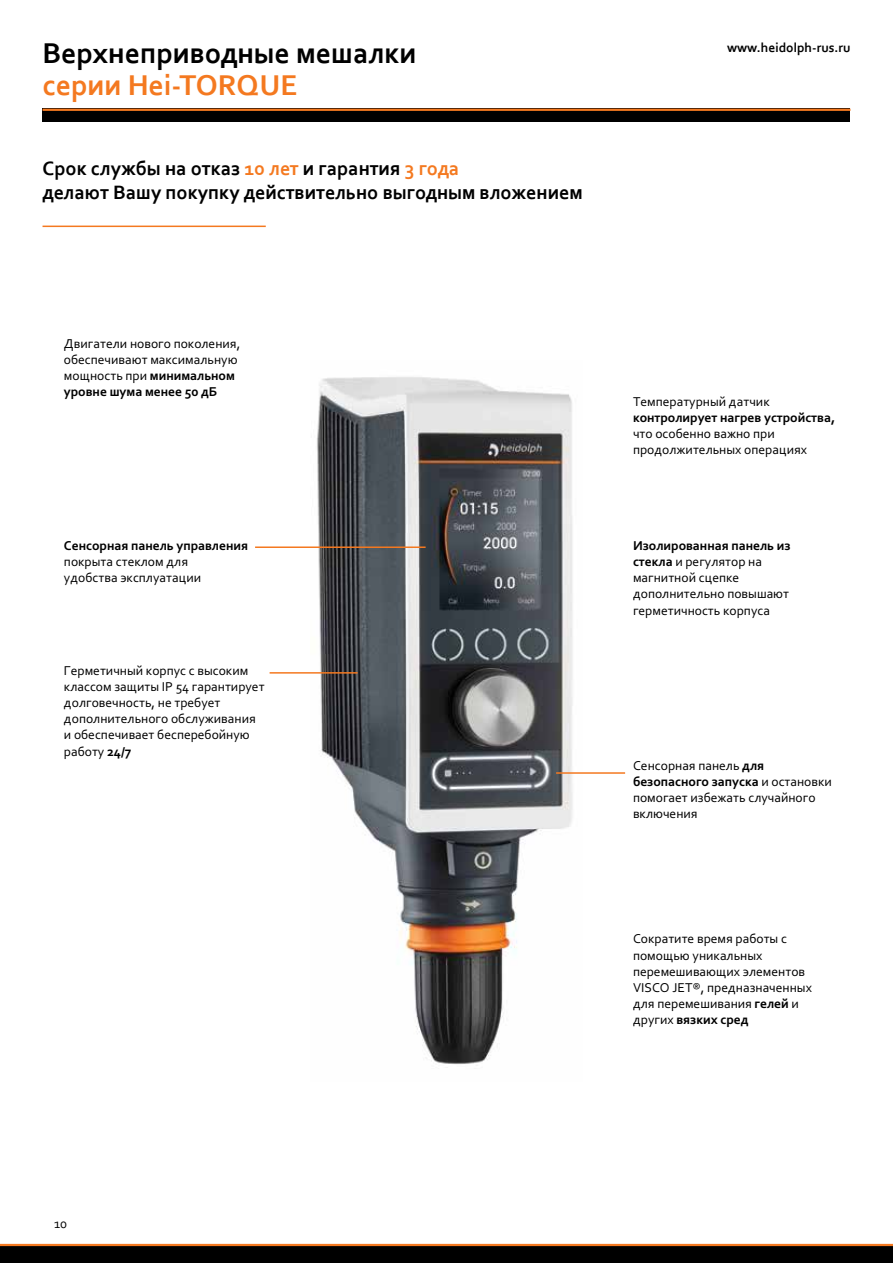
<style>
.page{position:relative;width:893px;height:1263px;background:#fff}
.page>*{position:absolute;margin:0;border:0;box-sizing:border-box;transform-origin:0 0}
.t1{font:700 30px "Corbel";color:#000}
.t2{font:700 30px "Corbel";color:#f47920}
.t3{font:700 20.25px/24.3px "Corbel";color:#000}
.t4{font:13.5px/16.2px "Corbel";color:#000}
.t5{font:700 13.5px "Corbel";color:#000}
.s1{color:#f47920}
.s2{font-weight:700}
</style>
<div class="page">
<div style="left:43px;top:109px;width:807px;height:13px;background:#000"></div>
<hr style="left:43px;top:109px;width:807px;height:2px;background:#f47920">
<div style="left:0;top:1244px;width:893px;height:19px;background:#000"></div>
<hr style="left:0;top:1244px;width:893px;height:2px;background:#f47920">
<hr style="left:43px;top:226px;width:223px;height:1px;background:#f47920">
<img style="left:317px;top:377px;width:256px;height:689px">
<hr style="left:255px;top:546px;width:171px;height:2px;background:#f47920">
<hr style="left:270px;top:672px;width:88px;height:2px;background:#f47920">
<hr style="left:556px;top:772px;width:69px;height:2px;background:#f47920">
<h1 class="t1" style="left:43px;top:35px;width:375px">Верхнеприводные мешалки</h1>
<h1 class="t2" style="left:43px;top:66px;width:256px">серии Hei-TORQUE</h1>
<h2 class="t3" style="left:43px;top:155px;width:542px">Срок службы на отказ <span class="s1">10 лет</span> и гарантия <span class="s1">3 года<br></span>делают Вашу покупку действительно выгодным вложением</h2>
<p class="t5" style="left:727px;top:39px;width:125px">www.heidolph-rus.ru</p>
<p class="t4" style="left:64px;top:335px;width:178px">Двигатели нового поколения, обеспечивают максимальную мощность при <span class="s2">минимальном уровне шума менее 50 дБ</span></p>
<p class="t5" style="left:64px;top:537px;width:186px">Сенсорная панель управления</p>
<p class="t4" style="left:64px;top:553px;width:139px">покрыта стеклом для удобства эксплуатации</p>
<p class="t4" style="left:64px;top:662px;width:202px">Герметичный корпус с высоким классом защиты IP 54 гарантирует долговечность, не требует дополнительного обслуживания и обеспечивает бесперебойную работу <span class="s2">24/7</span></p>
<p class="t4" style="left:633px;top:393px;width:138px">Температурный датчик</p>
<p class="t5" style="left:633px;top:409px;width:204px">контролирует нагрев устройства,</p>
<p class="t4" style="left:633px;top:425px;width:176px">что особенно важно при продолжительных операциях</p>
<p class="t4" style="left:633px;top:537px;width:159px"><span class="s2">Изолированная панель из стекла</span> и регулятор на магнитной сцепке дополнительно повышают герметичность корпуса</p>
<p class="t4" style="left:633px;top:757px;width:200px">Сенсорная панель <span class="s2">для безопасного запуска</span> и остановки помогает избежать случайного включения</p>
<p class="t4" style="left:633px;top:930px;width:180px">Сократите время работы с помощью уникальных перемешивающих элементов<br>VISCO JET®, предназначенных для перемешивания <span class="s2">гелей</span> и других <span class="s2">вязких сред</span></p>
<p class="t4" style="left:54px;top:1215px;width:14px">10</p>
</div>
